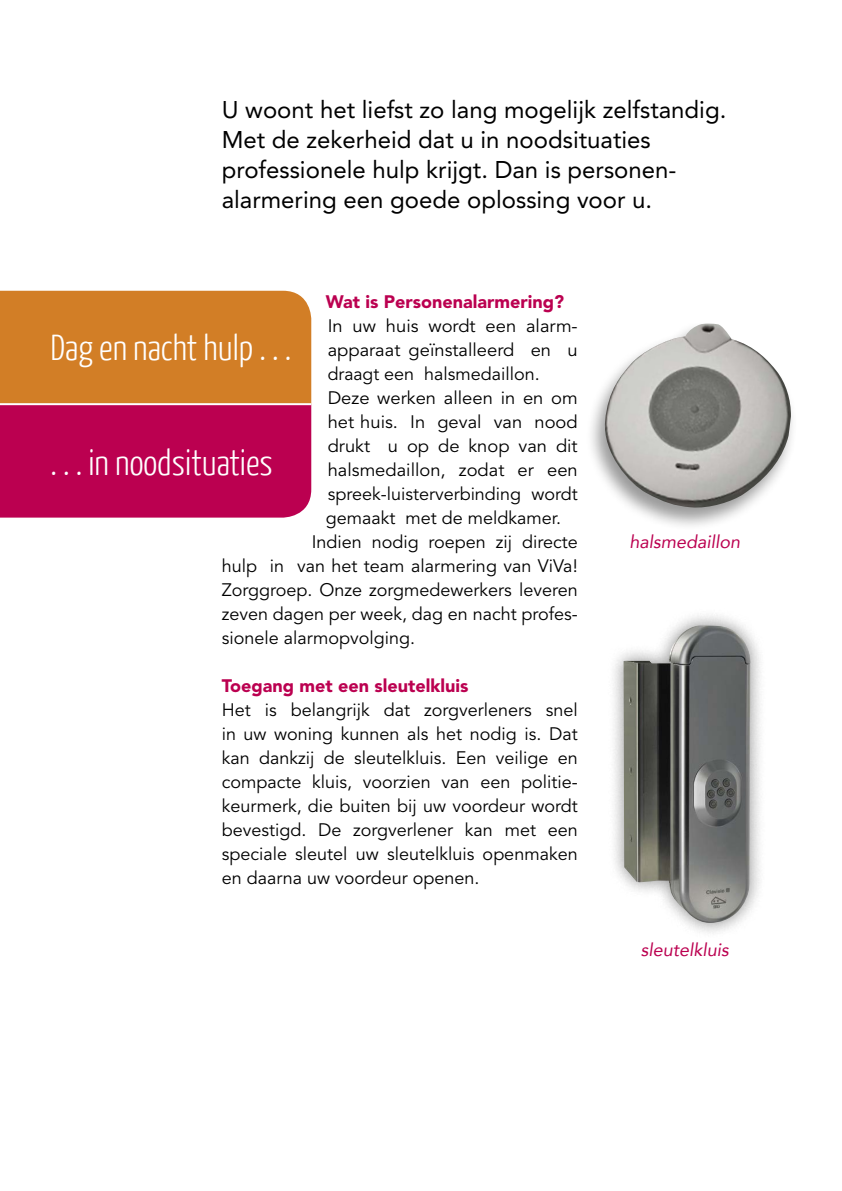
<style>
.page{position:relative;width:842px;height:1191px;background:#fff}
.page>*{position:absolute;margin:0;border:0;box-sizing:border-box;transform-origin:0 0}
.t1{font:300 36px "Yanone Kaffeesatz";color:#fff}
.t2{font:24px/30px "Avenir LT Std";color:#000}
.t3{font:18px/24px "Avenir LT Std";color:#000;text-align:justify}
.t4{font:900 18px "Avenir LT Std";color:#bb0050}
.t5{font:italic 18px "Avenir";color:#bb0050}
</style>
<div class="page">
<svg style="left:0;top:291px;width:311px;height:226px;background:#c63f3b"></svg>
<hr style="left:0;top:403px;width:311px;height:2px;background:#fff">
<div style="left:606px;top:608px;width:162px;height:332px;background:#000;opacity:.45"></div>
<img style="left:623px;top:625px;width:129px;height:298px">
<div style="left:586px;top:320px;width:212px;height:211px;background:#000;opacity:.4"></div>
<img style="left:602px;top:323px;width:189px;height:186px">
<h2 class="t2" style="left:222px;top:95px;width:506px">U woont het liefst zo lang mogelijk zelfstandig.<br>Met de zekerheid dat u in noodsituaties professionele hulp krijgt. Dan is personen&shy;alarmering een goede oplossing voor u.</h2>
<p class="t4" style="left:326px;top:291px;width:240px">Wat is Personenalarmering?</p>
<p class="t3" style="left:328px;top:314px;width:252px">In uw huis wordt een alarm-</p>
<p class="t3" style="left:328px;top:338px;width:252px">apparaat geïnstalleerd en u</p>
<p class="t3" style="left:328px;top:362px;width:214px">draagt een halsmedaillon.</p>
<p class="t3" style="left:328px;top:386px;width:252px">Deze werken alleen in en om</p>
<p class="t3" style="left:328px;top:410px;width:252px">het huis. In geval van nood</p>
<p class="t3" style="left:328px;top:434px;width:252px">drukt u op de knop van dit</p>
<p class="t3" style="left:328px;top:458px;width:252px">halsmedaillon, zodat er een</p>
<p class="t3" style="left:328px;top:482px;width:252px">spreek-luisterverbinding wordt</p>
<p class="t3" style="left:326px;top:506px;width:237px">gemaakt met de meldkamer.</p>
<p class="t3" style="left:312px;top:530px;width:267px">Indien nodig roepen zij directe</p>
<p class="t3" style="left:222px;top:554px;width:357px">hulp in van het team alarmering van ViVa!</p>
<p class="t3" style="left:222px;top:578px;width:358px">Zorggroep. Onze zorgmedewerkers leveren</p>
<p class="t3" style="left:222px;top:602px;width:357px">zeven dagen per week, dag en nacht profes-</p>
<p class="t3" style="left:222px;top:626px;width:195px">sionele alarmopvolging.</p>
<p class="t4" style="left:222px;top:675px;width:248px">Toegang met een sleutelkluis</p>
<p class="t3" style="left:222px;top:698px;width:358px">Het is belangrijk dat zorgverleners snel in uw woning kunnen als het nodig is. Dat kan dankzij de sleutelkluis. Een veilige en compacte kluis, voorzien van een politie&shy;keurmerk, die buiten bij uw voordeur wordt bevestigd. De zorgverlener kan met een speciale sleutel uw sleutelkluis openmaken en daarna uw voordeur openen.</p>
<h1 class="t1" style="left:50px;top:326px;width:242px">Dag en nacht hulp . . .</h1>
<h1 class="t1" style="left:50px;top:440px;width:224px">. . . in noodsituaties</h1>
<p class="t5" style="left:630px;top:531px;width:112px">halsmedaillon</p>
<p class="t5" style="left:641px;top:939px;width:90px">sleutelkluis</p>
</div>
